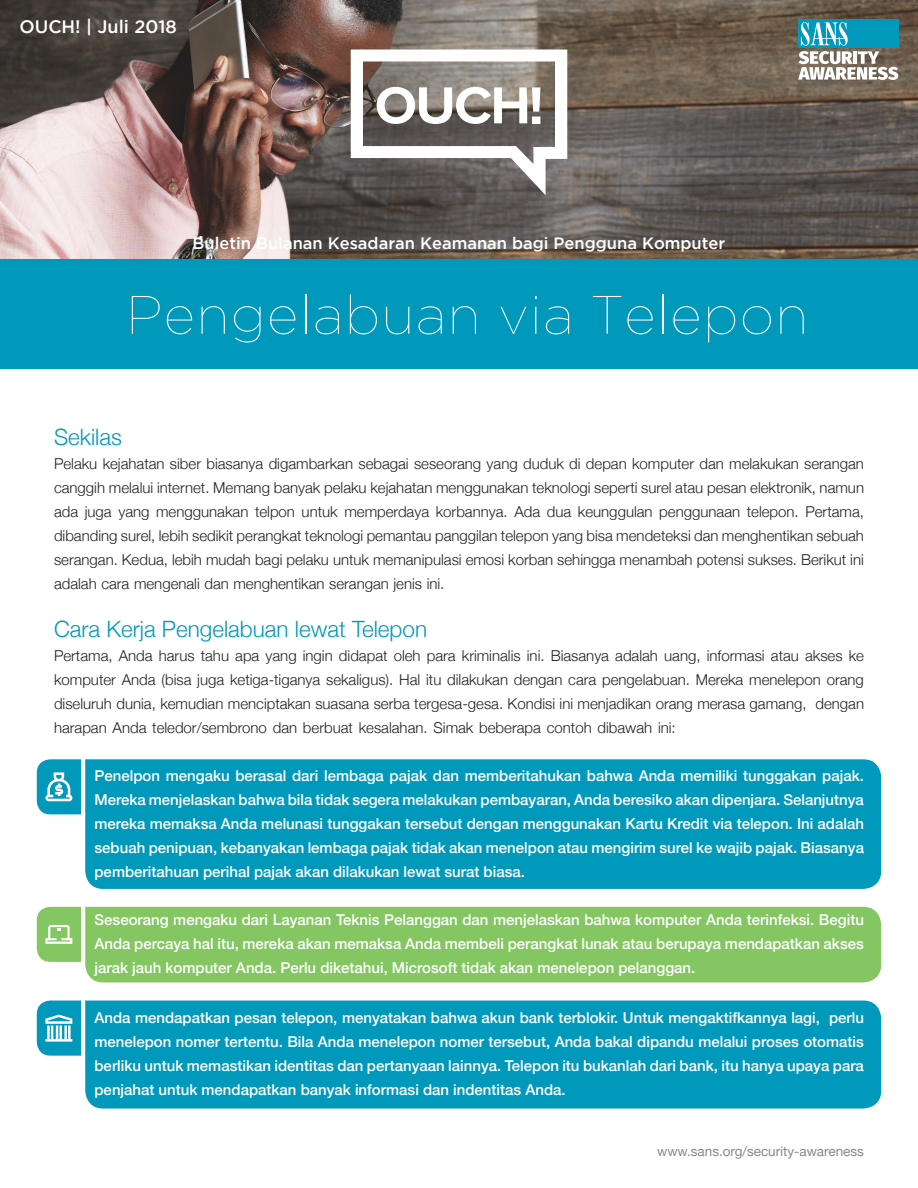
<style>
.page{position:relative;width:918px;height:1188px;background:#fff}
.page>*{position:absolute;margin:0;border:0;box-sizing:border-box;transform-origin:0 0}
.t1{font:100 54px "Gotham";letter-spacing:.025em;color:#fff}
.MainText{font:300 22.5px "Helvetica Neue";color:#0099bc}
.t2{font:500 18px "Gotham";color:#fff}
.t3{font:500 16.5px "Gotham";color:#fff}
.indents{font:500 15px/24px "Helvetica Neue";color:#fff;text-align:justify}
.MainText-2{font:300 15px/24px "Helvetica Neue";color:#231f20;text-align:justify}
.t4{font:13.5px "Helvetica Neue";color:#868a8e}
</style>
<div class="page">
<div style="left:85px;top:759px;width:796px;height:130px;background:#0098bb"></div>
<div style="left:85px;top:907px;width:796px;height:75px;background:#83c662"></div>
<div style="left:85px;top:1001px;width:796px;height:108px;background:#0098bb"></div>
<svg style="left:37px;top:1001px;width:44px;height:55px;background:#33acc8"></svg>
<svg style="left:37px;top:759px;width:44px;height:55px;background:#2aa9c6"></svg>
<svg style="left:37px;top:907px;width:44px;height:55px;background:#91cc74"></svg>
<img style="left:0;top:0;width:918px;height:259px">
<div style="left:0;top:259px;width:918px;height:110px;background:#0099bc"></div>
<svg style="left:351px;top:50px;width:216px;height:145px"></svg>
<div style="left:798px;top:19px;width:100px;height:29px;background:#0098bb"></div>
<svg style="left:798px;top:22px;width:100px;height:58px"></svg>
<p class="t2" style="left:19px;top:16px;width:159px">OUCH! | Juli 2018</p>
<p class="t3" style="left:193px;top:233px;width:534px">Buletin Bulanan Kesadaran Keamanan bagi Pengguna Komputer</p>
<p class="t1" style="left:126px;top:286px;width:683px">Pengelabuan via Telepon</p>
<p class="MainText" style="left:54px;top:419px;width:69px">Sekilas</p>
<p class="MainText-2" style="left:54px;top:451px;width:812px">Pelaku kejahatan siber biasanya digambarkan sebagai seseorang yang duduk di depan komputer dan melakukan serangan canggih melalui internet. Memang banyak pelaku kejahatan menggunakan teknologi seperti surel atau pesan elektronik, namun ada juga yang menggunakan telpon untuk memperdaya korbannya. Ada dua keunggulan penggunaan telepon. Pertama, dibanding surel, lebih sedikit perangkat teknologi pemantau panggilan telepon yang bisa mendeteksi dan menghentikan sebuah serangan. Kedua, lebih mudah bagi pelaku untuk memanipulasi emosi korban sehingga menambah potensi sukses. Berikut ini adalah cara mengenali dan menghentikan serangan jenis ini.</p>
<p class="MainText" style="left:54px;top:611px;width:375px">Cara Kerja Pengelabuan lewat Telepon</p>
<p class="MainText-2" style="left:54px;top:643px;width:812px;text-align:right">Pertama, Anda harus tahu apa yang ingin didapat oleh para kriminalis ini. Biasanya adalah uang, informasi atau akses ke komputer Anda (bisa juga ketiga-tiganya sekaligus .) Hal itu dilakukan dengan cara pengelabuan. Mereka menelepon orang dengan</p>
<p class="MainText-2" style="left:54px;top:691px;width:754px">diseluruh dunia, kemudian menciptakan suasana serba tergesa-gesa. Kondisi ini menjadikan orang merasa gamang, harapan Anda teledor/sembrono dan berbuat kesalahan. Simak beberapa contoh dibawah ini:</p>
<p class="indents" style="left:94px;top:763px;width:771px">Penelpon mengaku berasal dari lembaga pajak dan memberitahukan bahwa Anda memiliki tunggakan pajak.<br>Mereka menjelaskan bahwa bila tidak segera melakukan pembayaran, Anda beresiko akan dipenjara. Selanjutnya mereka memaksa Anda melunasi tunggakan tersebut dengan menggunakan Kartu Kredit via telepon. Ini adalah sebuah penipuan, kebanyakan lembaga pajak tidak akan menelpon atau mengirim surel ke wajib pajak. Biasanya pemberitahuan perihal pajak akan dilakukan lewat surat biasa.</p>
<p class="indents" style="left:94px;top:907px;width:771px">Seseorang mengaku dari Layanan Teknis Pelanggan dan menjelaskan bahwa komputer Anda terinfeksi. Begitu Anda percaya hal itu, mereka akan memaksa Anda membeli perangkat lunak atau berupaya mendapatkan akses jarak jauh komputer Anda. Perlu diketahui, Microsoft tidak akan menelepon pelanggan.</p>
<p class="indents" style="left:829px;top:1004px;width:37px">perlu</p>
<p class="indents" style="left:94px;top:1004px;width:771px;text-align:left">Anda mendapatkan pesan telepon, menyatakan bahwa akun bank terblokir. Untuk mengaktifkannya lagi, menelepon nomer tertentu. Bila Anda menelepon nomer tersebut, Anda bakal dipandu melalui proses otomatis berliku untuk memastikan identitas dan pertanyaan lainnya. Telepon itu bukanlah dari bank, itu hanya upaya para penjahat untuk mendapatkan banyak informasi dan indentitas Anda.</p>
<p class="t4" style="left:657px;top:1142px;width:208px">www.sans.org/security-awareness</p>
</div>
